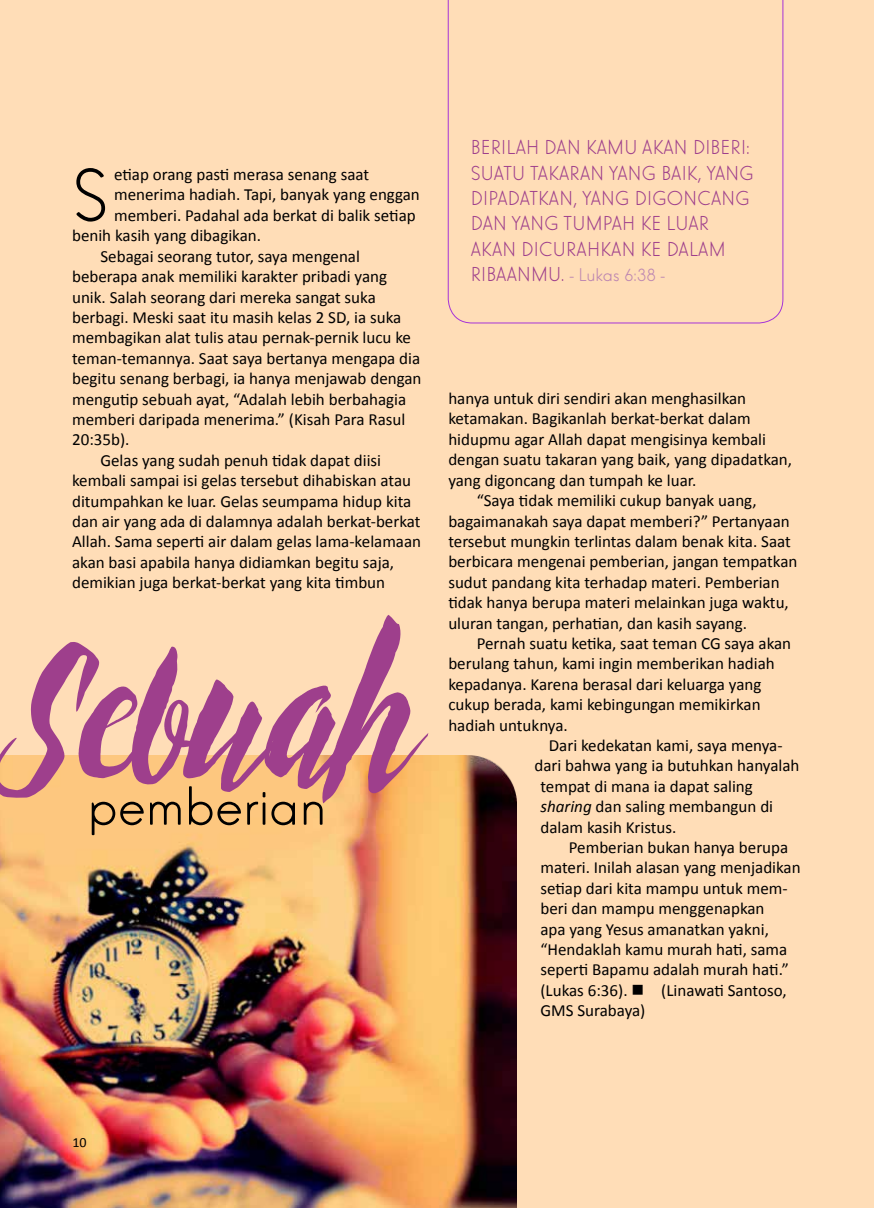
<style>
.page{position:relative;width:874px;height:1208px;background:#fff}
.page>*{position:absolute;margin:0;border:0;box-sizing:border-box;transform-origin:0 0}
.t1{font:174.8px "Exoticus";color:#9e3f8c}
.t2{font:78.4px "Elegant Lux Mager";color:#000}
.t3{font:57.8px "Elegant Lux Mager";color:#000}
.t4{font:21.2px/25.4px "Elegant Lux Mager";letter-spacing:.01em;color:#9e3f8c}
.t5{font:19.4px "Elegant Lux Mager";color:#bc85b1}
.t6{font:17px "Calibri";color:#000}
.t7{font:14px "Calibri";color:#000}
.s1{font-size:21.2px;color:#9e3f8c}
.s2{font-style:italic}
</style>
<div class="page">
<div style="left:0;top:0;width:873px;height:1208px;background:#ffddb7"></div>
<hr style="left:873px;top:0;width:1px;height:1208px;background:#f1f1f2">
<img style="left:0;top:756px;width:516px;height:452px">
<svg style="left:447px;top:0;width:335px;height:323px"></svg>
<h2 class="t2" style="left:72px;top:150px;width:38px">S</h2>
<p class="t6" style="left:114px;top:164px;width:256px">etiap orang pasti merasa senang saat</p>
<p class="t6" style="left:114px;top:184px;width:307px">menerima hadiah. Tapi, banyak yang enggan</p>
<p class="t6" style="left:114px;top:204px;width:303px">memberi. Padahal ada berkat di balik setiap</p>
<p class="t6" style="left:72px;top:225px;width:190px">benih kasih yang dibagikan.</p>
<p class="t6" style="left:100px;top:245px;width:261px">Sebagai seorang tutor, saya mengenal</p>
<p class="t6" style="left:72px;top:266px;width:316px">beberapa anak memiliki karakter pribadi yang</p>
<p class="t6" style="left:72px;top:286px;width:305px">unik. Salah seorang dari mereka sangat suka</p>
<p class="t6" style="left:72px;top:306px;width:330px">berbagi. Meski saat itu masih kelas 2 SD, ia suka</p>
<p class="t6" style="left:72px;top:327px;width:340px">membagikan alat tulis atau pernak-pernik lucu ke</p>
<p class="t6" style="left:72px;top:347px;width:349px">teman-temannya. Saat saya bertanya mengapa dia</p>
<p class="t6" style="left:72px;top:368px;width:351px">begitu senang berbagi, ia hanya menjawab dengan</p>
<p class="t6" style="left:72px;top:388px;width:335px">mengutip sebuah ayat, “Adalah lebih berbahagia</p>
<p class="t6" style="left:72px;top:408px;width:334px">memberi daripada menerima.” (Kisah Para Rasul</p>
<p class="t6" style="left:72px;top:429px;width:59px">20:35b).</p>
<p class="t6" style="left:100px;top:449px;width:282px">Gelas yang sudah penuh tidak dapat diisi</p>
<p class="t6" style="left:72px;top:470px;width:340px">kembali sampai isi gelas tersebut dihabiskan atau</p>
<p class="t6" style="left:72px;top:490px;width:340px">ditumpahkan ke luar. Gelas seumpama hidup kita</p>
<p class="t6" style="left:72px;top:510px;width:350px">dan air yang ada di dalamnya adalah berkat-berkat</p>
<p class="t6" style="left:72px;top:531px;width:350px">Allah. Sama seperti air dalam gelas lama-kelamaan</p>
<p class="t6" style="left:72px;top:551px;width:323px">akan basi apabila hanya didiamkan begitu saja,</p>
<p class="t6" style="left:72px;top:572px;width:314px">demikian juga berkat-berkat yang kita timbun</p>
<h1 class="t1" style="left:0;top:601px;width:419px">Sebuah</h1>
<h3 class="t3" style="left:87px;top:772px;width:240px">PEMBERIAN</h3>
<p class="t4" style="left:470px;top:134px;width:284px">BERILAH DAN KAMU AKAN DIBERI:<br>SUATU TAKARAN YANG BAIK, YANG<br>DIPADATKAN, YANG DIGONCANG<br>DAN YANG</p>
<p class="t4" style="left:470px;top:210px;width:256px;text-indent:93px">TUMPAH KE LUAR<br>AKAN DICURAHKAN KE DALAM</p>
<p class="t5" style="left:470px;top:264px;width:195px"><span class="s1">RIBAANMU.</span> - LUKAS 6:38 -</p>
<p class="t6" style="left:448px;top:388px;width:299px">hanya untuk diri sendiri akan menghasilkan</p>
<p class="t6" style="left:448px;top:408px;width:304px">ketamakan. Bagikanlah berkat-berkat dalam</p>
<p class="t6" style="left:448px;top:428px;width:319px">hidupmu agar Allah dapat mengisinya kembali</p>
<p class="t6" style="left:448px;top:449px;width:345px">dengan suatu takaran yang baik, yang dipadatkan,</p>
<p class="t6" style="left:448px;top:469px;width:249px">yang digoncang dan tumpah ke luar.</p>
<p class="t6" style="left:476px;top:490px;width:281px">“Saya tidak memiliki cukup banyak uang,</p>
<p class="t6" style="left:448px;top:510px;width:343px">bagaimanakah saya dapat memberi?” Pertanyaan</p>
<p class="t6" style="left:448px;top:530px;width:344px">tersebut mungkin terlintas dalam benak kita. Saat</p>
<p class="t6" style="left:448px;top:551px;width:350px">berbicara mengenai pemberian, jangan tempatkan</p>
<p class="t6" style="left:448px;top:571px;width:333px">sudut pandang kita terhadap materi. Pemberian</p>
<p class="t6" style="left:448px;top:592px;width:342px">tidak hanya berupa materi melainkan juga waktu,</p>
<p class="t6" style="left:448px;top:612px;width:300px">uluran tangan, perhatian, dan kasih sayang.</p>
<p class="t6" style="left:476px;top:632px;width:316px">Pernah suatu ketika, saat teman CG saya akan</p>
<p class="t6" style="left:448px;top:653px;width:328px">berulang tahun, kami ingin memberikan hadiah</p>
<p class="t6" style="left:448px;top:673px;width:314px">kepadanya. Karena berasal dari keluarga yang</p>
<p class="t6" style="left:448px;top:694px;width:313px">cukup berada, kami kebingungan memikirkan</p>
<p class="t6" style="left:448px;top:714px;width:121px">hadiah untuknya.</p>
<p class="t6" style="left:548px;top:734px;width:235px">Dari kedekatan kami, saya menya-</p>
<p class="t6" style="left:534px;top:755px;width:266px">dari bahwa yang ia butuhkan hanyalah</p>
<p class="t6" style="left:540px;top:775px;width:214px">tempat di mana ia dapat saling</p>
<p class="t6" style="left:540px;top:796px;width:234px"><span class="s2">sharing</span> dan saling membangun di</p>
<p class="t6" style="left:540px;top:816px;width:137px">dalam kasih Kristus.</p>
<p class="t6" style="left:568px;top:836px;width:221px">Pemberian bukan hanya berupa</p>
<p class="t6" style="left:540px;top:857px;width:261px">materi. Inilah alasan yang menjadikan</p>
<p class="t6" style="left:540px;top:877px;width:248px">setiap dari kita mampu untuk mem-</p>
<p class="t6" style="left:540px;top:898px;width:225px">beri dan mampu menggenapkan</p>
<p class="t6" style="left:540px;top:918px;width:230px">apa yang Yesus amanatkan yakni,</p>
<p class="t6" style="left:540px;top:938px;width:248px">“Hendaklah kamu murah hati, sama</p>
<p class="t6" style="left:540px;top:959px;width:250px">seperti Bapamu adalah murah hati.”</p>
<p class="t6" style="left:540px;top:979px;width:247px">(Lukas 6:36). ■ (Linawati Santoso,</p>
<p class="t6" style="left:540px;top:1000px;width:106px">GMS Surabaya)</p>
<p class="t7" style="left:72px;top:1133px;width:16px">10</p>
</div>
